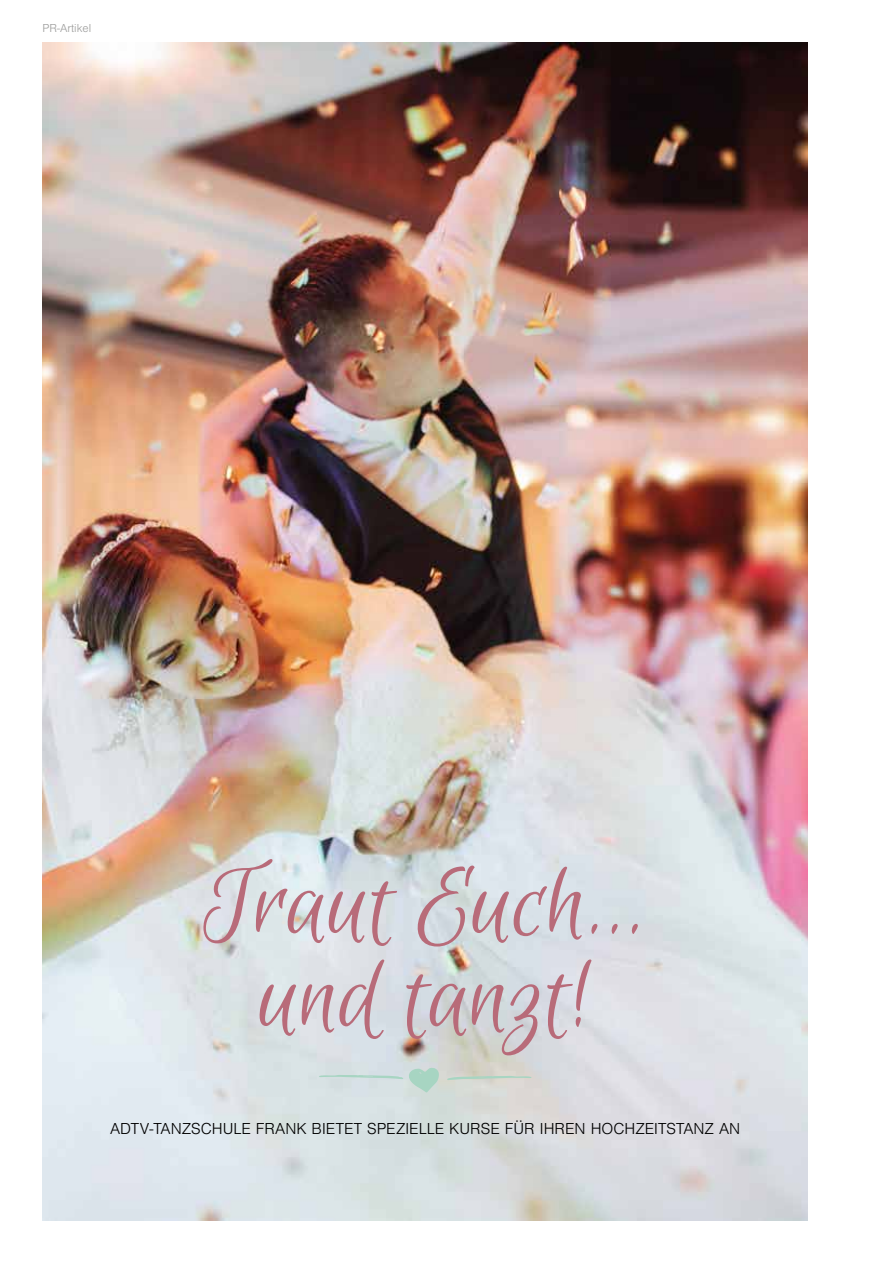
<style>
.page{position:relative;width:893px;height:1263px;background:#fff}
.page>*{position:absolute;margin:0;border:0;box-sizing:border-box;transform-origin:0 0}
.t1{font:108px/93px "Euphoria Script";color:#b86b79;text-align:center}
.t2{font:300 16.5px "Sans";color:#000}
.t3{font:300 12px "Sans";color:#9d9d9c}
</style>
<div class="page">
<img style="left:43px;top:43px;width:765px;height:1177px">
<svg style="left:447px;top:1076px;width:85px;height:4px"></svg>
<svg style="left:319px;top:1067px;width:120px;height:26px;background:#cbdddb"></svg>
<p class="t3" style="left:43px;top:22px;width:50px">PR-Artikel</p>
<h1 class="t1" style="left:203px;top:862px;width:445px">Traut Euch... und tanzt!</h1>
<p class="t2" style="left:110px;top:1120px;width:632px">ADTV-TANZSCHULE FRANK BIETET SPEZIELLE KURSE FÜR IHREN HOCHZEITSTANZ AN</p>
</div>
